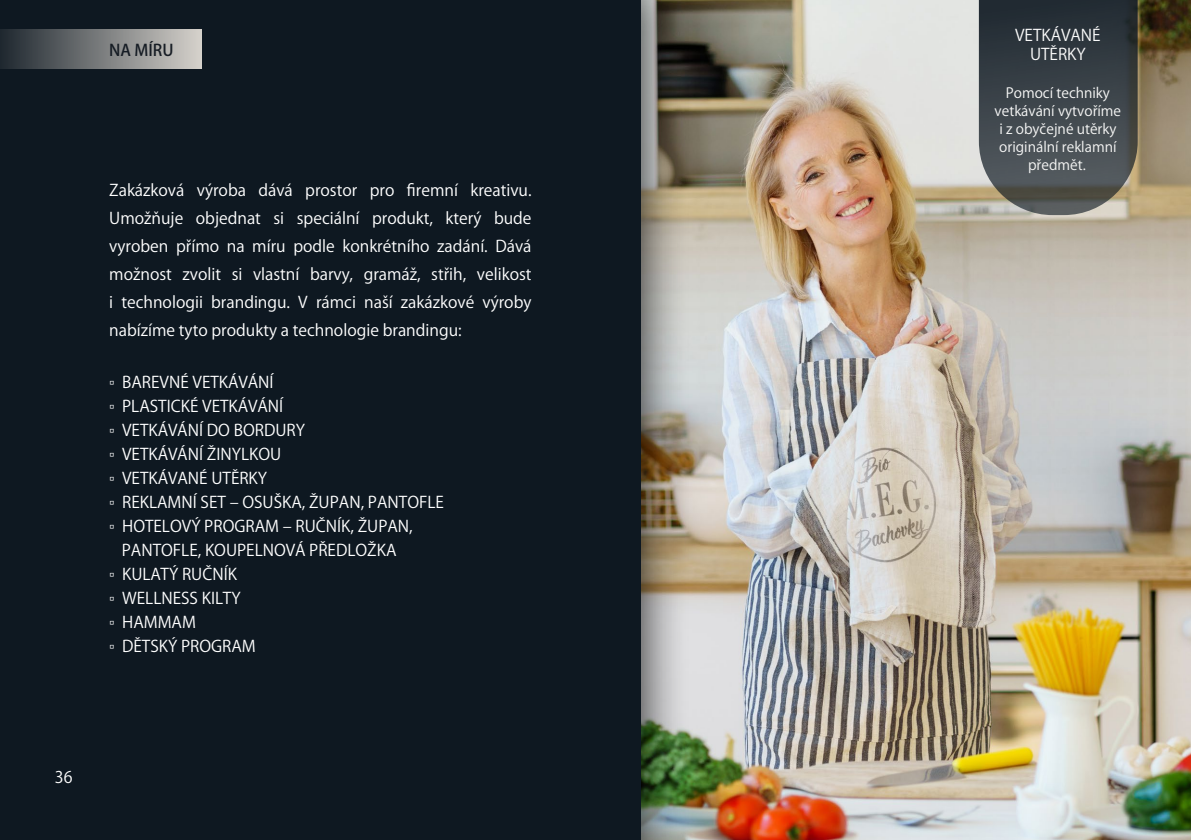
<style>
.page{position:relative;width:1191px;height:840px;background:#fff}
.page>*{position:absolute;margin:0;border:0;box-sizing:border-box;transform-origin:0 0}
.t1{font:16px/28px "Koz Go Pr 6 N";color:#fff;text-align:center}
.t2{font:500 16px "Koz Go Pr 6 N";color:#1a1f26}
.t3{font:14px/18px "Koz Go Pr 6 N";color:#fff;text-align:center}
.s1{font-family:"Arial Narrow"}
</style>
<div class="page">
<img style="left:689px;top:0;width:502px;height:839px">
<div style="left:0;top:0;width:689px;height:839px;background:#000;opacity:.75"></div>
<div style="left:0;top:0;width:641px;height:839px;background:#0e1821"></div>
<svg style="left:979px;top:0;width:158px;height:215px"></svg>
<div style="left:0;top:29px;width:202px;height:40px;background:linear-gradient(to right,#1f272f,#d5d1cb)"></div>
<p class="t2" style="left:109px;top:41px;width:66px">NA MÍRU</p>
<p class="t1" style="left:109px;top:176px;width:424px;text-align:justify">Zakázková výroba dává prostor pro firemní kreativu.<br>Umožňuje objednat si speciální produkt, který bude vyroben přímo na míru podle konkrétního zadání. Dává možnost zvolit si vlastní barvy, gramáž, střih, velikost i technologii brandingu. V rámci naší zakázkové výroby nabízíme tyto produkty a technologie brandingu:</p>
<p class="t1" style="left:109px;top:368px;width:166px"><span class="s1">▫</span> BAREVNÉ VETKÁVÁNÍ</p>
<p class="t1" style="left:109px;top:392px;width:175px"><span class="s1">▫</span> PLASTICKÉ VETKÁVÁNÍ</p>
<p class="t1" style="left:109px;top:416px;width:197px"><span class="s1">▫</span> VETKÁVÁNÍ DO BORDURY</p>
<p class="t1" style="left:109px;top:440px;width:173px"><span class="s1">▫</span> VETKÁVÁNÍ ŽINYLKOU</p>
<p class="t1" style="left:109px;top:464px;width:159px"><span class="s1">▫</span> VETKÁVANÉ UTĚRKY</p>
<p class="t1" style="left:109px;top:488px;width:336px"><span class="s1">▫</span> REKLAMNÍ SET – OSUŠKA, ŽUPAN, PANTOFLE</p>
<p class="t1" style="left:109px;top:512px;width:305px"><span class="s1">▫</span> HOTELOVÝ PROGRAM – RUČNÍK, ŽUPAN,</p>
<p class="t1" style="left:122px;top:536px;width:276px">PANTOFLE, KOUPELNOVÁ PŘEDLOŽKA</p>
<p class="t1" style="left:109px;top:560px;width:129px"><span class="s1">▫</span> KULATÝ RUČNÍK</p>
<p class="t1" style="left:109px;top:584px;width:133px"><span class="s1">▫</span> WELLNESS KILTY</p>
<p class="t1" style="left:109px;top:608px;width:88px"><span class="s1">▫</span> HAMMAM</p>
<p class="t1" style="left:109px;top:632px;width:148px"><span class="s1">▫</span> DĚTSKÝ PROGRAM</p>
<p class="t1" style="left:55px;top:762px;width:19px">36</p>
<p class="t1" style="left:1015px;top:26px;width:87px;line-height:19.2px">VETKÁVANÉ<br>UTĚRKY</p>
<p class="t3" style="left:994px;top:84px;width:128px">Pomocí techniky vetkávání vytvoříme i z obyčejné utěrky originální reklamní předmět.</p>
</div>
